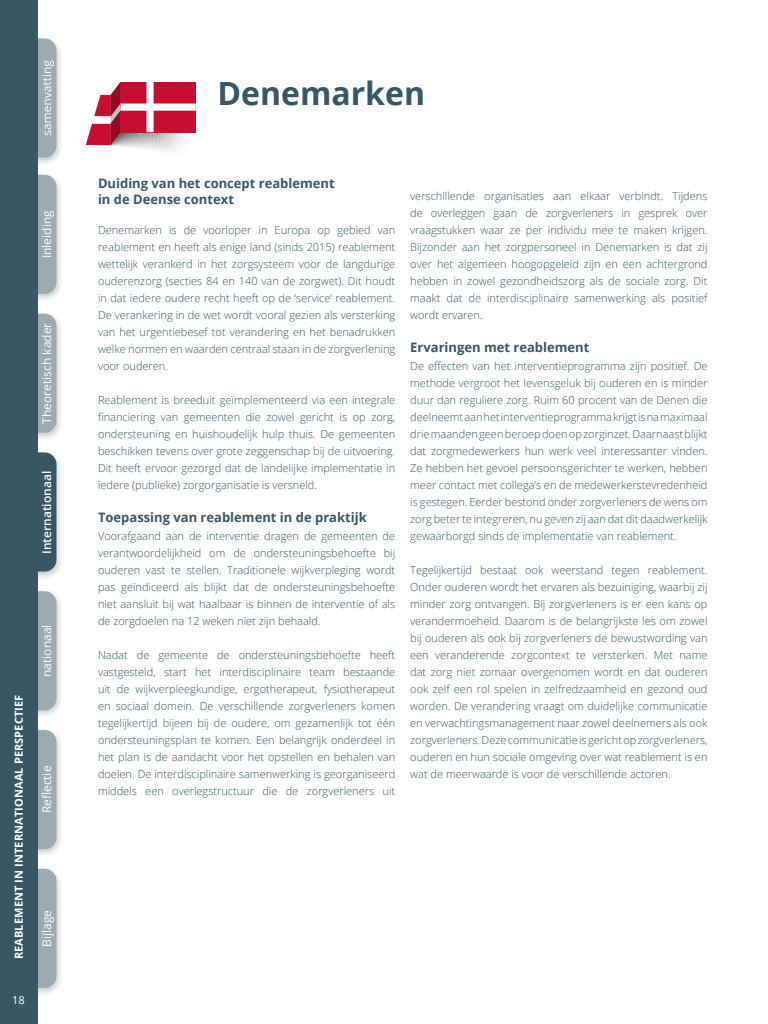
<style>
.page{position:relative;width:768px;height:1024px;background:#fff}
.page>*{position:absolute;margin:0;border:0;box-sizing:border-box;transform-origin:0 0}
.t1{font:700 32px "Open Sans";color:#385765}
.t2{font:700 13px/15.6px "Open Sans";color:#385763}
.t3{font:12px "Open Sans";color:#fff}
.t4{font:600 12px "Open Sans";color:#fff}
.t5{font:300 11px/17px "Open Sans";color:#385763;text-align:justify}
.t6{font:700 11px "Open Sans";letter-spacing:.01em;color:#fff}
.t7{font:11px "Open Sans";color:#fff}
</style>
<div class="page">
<div style="left:15px;top:589px;width:49px;height:130px;background:#000;opacity:.2"></div>
<div style="left:18px;top:591px;width:38px;height:119px;background:#9cabb1;border-radius:12px"></div>
<div style="left:15px;top:728px;width:49px;height:130px;background:#000;opacity:.2"></div>
<div style="left:18px;top:730px;width:38px;height:119px;background:#9cabb1;border-radius:12px"></div>
<div style="left:15px;top:867px;width:49px;height:130px;background:#000;opacity:.2"></div>
<div style="left:18px;top:869px;width:38px;height:119px;background:#9cabb1;border-radius:12px"></div>
<div style="left:15px;top:311px;width:49px;height:130px;background:#000;opacity:.2"></div>
<div style="left:18px;top:314px;width:38px;height:119px;background:#9cabb1;border-radius:12px"></div>
<div style="left:15px;top:173px;width:49px;height:130px;background:#000;opacity:.2"></div>
<div style="left:18px;top:175px;width:38px;height:119px;background:#9cabb1;border-radius:12px"></div>
<div style="left:15px;top:36px;width:49px;height:130px;background:#000;opacity:.2"></div>
<div style="left:18px;top:38px;width:38px;height:120px;background:#9cabb1;border-radius:12px"></div>
<svg style="left:42px;top:60px;width:12px;height:75px"></svg>
<div style="left:15px;top:450px;width:49px;height:130px;background:#000;opacity:.2"></div>
<div style="left:18px;top:452px;width:38px;height:120px;background:#385763;border-radius:12px"></div>
<svg style="left:86px;top:82px;width:110px;height:69px"></svg>
<div style="left:0;top:0;width:38px;height:1024px;background:#385763"></div>
<p class="t3" style="left:39px;top:258px;width:49px;rotate:-90deg">Inleiding</p>
<p class="t3" style="left:39px;top:424px;width:102px;rotate:-90deg">Theoretisch kader</p>
<p class="t4" style="left:39px;top:554px;width:84px;rotate:-90deg">Internationaal</p>
<p class="t6" style="left:11px;top:959px;width:266px;rotate:-90deg">REABLEMENT IN INTERNATIONAAL PERSPECTIEF</p>
<p class="t7" style="left:12px;top:992px;width:14px">18</p>
<p class="t3" style="left:39px;top:677px;width:54px;rotate:-90deg">nationaal</p>
<p class="t3" style="left:39px;top:813px;width:49px;rotate:-90deg">Reflectie</p>
<p class="t3" style="left:39px;top:947px;width:38px;rotate:-90deg">Bijlage</p>
<h1 class="t1" style="left:218px;top:71px;width:209px">Denemarken</h1>
<p class="t2" style="left:98px;top:175px;width:238px">Duiding van het concept reablement in de Deense context</p>
<p class="t5" style="left:98px;top:221px;width:299px">Denemarken is de voorloper in Europa op gebied van reablement en heeft als enige land (sinds 2015) reablement wettelijk verankerd in het zorgsysteem voor de langdurige ouderenzorg (secties 84 en 140 van de zorgwet). Dit houdt in dat iedere oudere recht heeft op de ‘service’ reablement.<br>De verankering in de wet wordt vooral gezien als versterking van het urgentiebesef tot verandering en het benadrukken welke normen en waarden centraal staan in de zorgverlening voor ouderen.</p>
<p class="t5" style="left:98px;top:391px;width:299px">Reablement is breeduit geïmplementeerd via een integrale financiering van gemeenten die zowel gericht is op zorg, ondersteuning en huishoudelijk hulp thuis. De gemeenten beschikken tevens over grote zeggenschap bij de uitvoering.<br>Dit heeft ervoor gezorgd dat de landelijke implementatie in iedere (publieke) zorgorganisatie is versneld.</p>
<p class="t2" style="left:98px;top:509px;width:270px">Toepassing van reablement in de praktijk</p>
<p class="t5" style="left:98px;top:527px;width:299px">Voorafgaand aan de interventie dragen de gemeenten de verantwoordelijkheid om de ondersteuningsbehoefte bij ouderen vast te stellen. Traditionele wijkverpleging wordt pas geïndiceerd als blijkt dat de ondersteuningsbehoefte niet aansluit bij wat haalbaar is binnen de interventie of als de zorgdoelen na 12 weken niet zijn behaald.</p>
<p class="t5" style="left:98px;top:646px;width:299px">Nadat de gemeente de ondersteuningsbehoefte heeft vastgesteld, start het interdisciplinaire team bestaande uit de wijkverpleegkundige, ergotherapeut, fysiotherapeut en sociaal domein. De verschillende zorgverleners komen tegelijkertijd bijeen bij de oudere, om gezamenlijk tot één ondersteuningsplan te komen. Een belangrijk onderdeel in het plan is de aandacht voor het opstellen en behalen van doelen. De interdisciplinaire samenwerking is georganiseerd middels een overlegstructuur die de zorgverleners uit</p>
<p class="t5" style="left:410px;top:187px;width:299px">verschillende organisaties aan elkaar verbindt. Tijdens de overleggen gaan de zorgverleners in gesprek over vraagstukken waar ze per individu mee te maken krijgen.<br>Bijzonder aan het zorgpersoneel in Denemarken is dat zij over het algemeen hoogopgeleid zijn en een achtergrond hebben in zowel gezondheidszorg als de sociale zorg. Dit maakt dat de interdisciplinaire samenwerking als positief wordt ervaren.</p>
<p class="t2" style="left:410px;top:339px;width:181px">Ervaringen met reablement</p>
<p class="t5" style="left:410px;top:357px;width:299px">De effecten van het interventieprogramma zijn positief. De methode vergroot het levensgeluk bij ouderen en is minder duur dan reguliere zorg. Ruim 60 procent van de Denen die deelneemt aan het interventieprogramma krijgt is na maximaal drie maanden geen beroep doen op zorginzet. Daarnaast blijkt dat zorgmedewerkers hun werk veel interessanter vinden.<br>Ze hebben het gevoel persoonsgerichter te werken, hebben meer contact met collega’s en de medewerkerstevredenheid is gestegen. Eerder bestond onder zorgverleners de wens om zorg beter te integreren, nu geven zij aan dat dit daadwerkelijk gewaarborgd sinds de implementatie van reablement.</p>
<p class="t5" style="left:410px;top:561px;width:299px">Tegelijkertijd bestaat ook weerstand tegen reablement.<br>Onder ouderen wordt het ervaren als bezuiniging, waarbij zij minder zorg ontvangen. Bij zorgverleners is er een kans op verandermoeheid. Daarom is de belangrijkste les om zowel bij ouderen als ook bij zorgverleners de bewustwording van een veranderende zorgcontext te versterken. Met name dat zorg niet zomaar overgenomen wordt en dat ouderen ook zelf een rol spelen in zelfredzaamheid en gezond oud worden. De verandering vraagt om duidelijke communicatie en verwachtingsmanagement naar zowel deelnemers als ook zorgverleners. Deze communicatie is gericht op zorgverleners, ouderen en hun sociale omgeving over wat reablement is en wat de meerwaarde is voor de verschillende actoren.</p>
</div>
